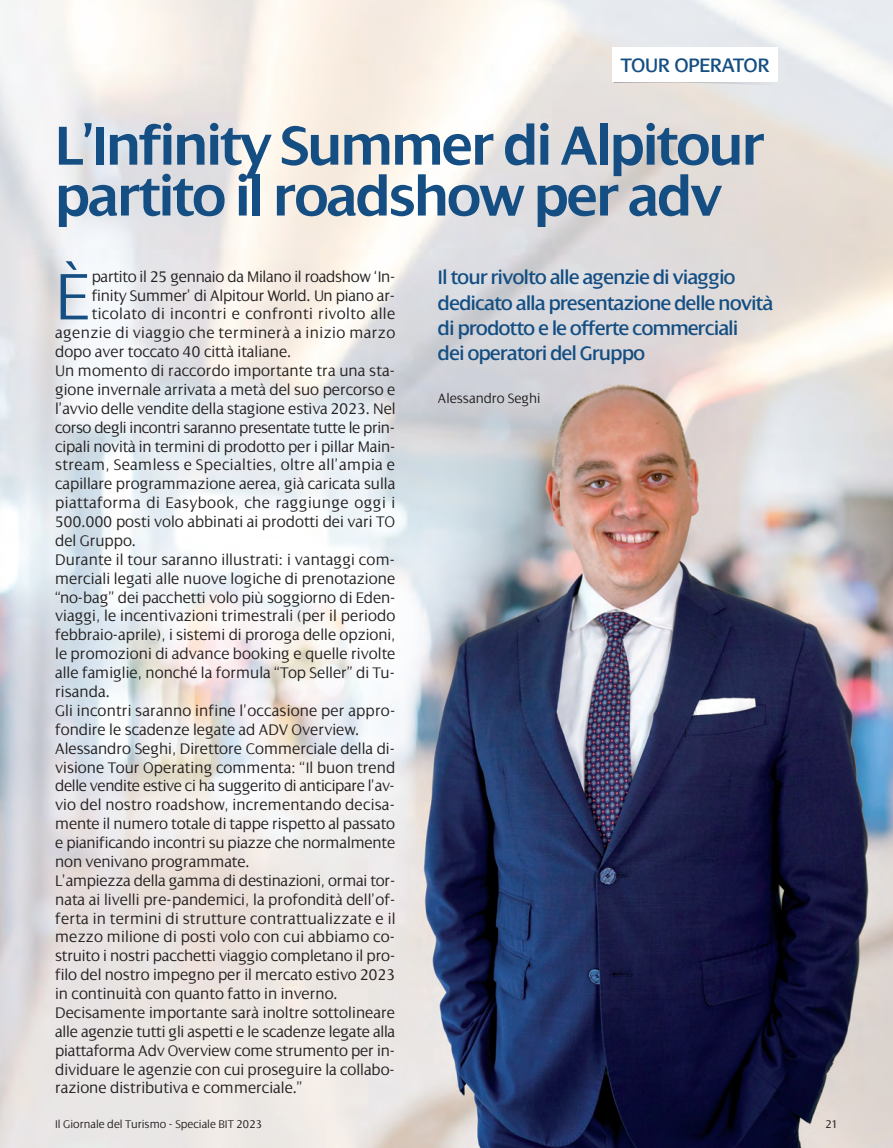
<style>
.page{position:relative;width:893px;height:1148px;background:#fff}
.page>*{position:absolute;margin:0;border:0;box-sizing:border-box;transform-origin:0 0}
.t1{font:300 70.65px "Dialog";color:#144e82}
.t2{font:600 59.1px/50.8px "Dialog";letter-spacing:-.025em;color:#144e82}
.t3{font:21px/25.2px "Dialog";letter-spacing:-.025em;color:#144e82}
.t4{font:21px "Dialog";color:#144e82}
.t5{font:300 16.5px "Dialog";color:#231f20}
.t6{font:300 16.5px "Dialog";letter-spacing:.025em;color:#231f20}
.t7{font:300 16.5px "Dialog";letter-spacing:-.02em;color:#231f20}
.t8{font:300 16.5px "Dialog";letter-spacing:-.025em;color:#231f20}
.t9{font:300 14.4px "Dialog";color:#231f20}
.t10{font:300 12px "Dialog";color:#231f20}
</style>
<div class="page">
<img style="left:0;top:0;width:893px;height:1148px">
<img style="left:614px;top:82px;width:163px;height:4px">
<div style="left:612px;top:47px;width:166px;height:35px;background:#fff"></div>
<p class="t4" style="left:621px;top:52px;width:150px">TOUR OPERATOR</p>
<p class="t2" style="left:55px;top:119px;width:711px">L’Infinity Summer di Alpitour partito il roadshow per adv</p>
<p class="t1" style="left:55px;top:254px;width:36px">È</p>
<p class="t5" style="left:92px;top:266px;width:305px">partito il 25 gennaio da Milano il roadshow ‘In-</p>
<p class="t5" style="left:92px;top:285px;width:305px">finity Summer’ di Alpitour World. Un piano ar-</p>
<p class="t6" style="left:92px;top:304px;width:305px">ticolato di incontri e confronti rivolto alle</p>
<p class="t6" style="left:55px;top:323px;width:342px">agenzie di viaggio che terminerà a inizio marzo</p>
<p class="t5" style="left:55px;top:342px;width:238px">dopo aver toccato 40 città italiane.</p>
<p class="t5" style="left:55px;top:361px;width:341px">Un momento di raccordo importante tra una sta-</p>
<p class="t5" style="left:55px;top:379px;width:342px">gione invernale arrivata a metà del suo percorso e</p>
<p class="t5" style="left:55px;top:398px;width:342px">l’avvio delle vendite della stagione estiva 2023. Nel</p>
<p class="t8" style="left:55px;top:417px;width:341px">corso degli incontri saranno presentate tutte le prin-</p>
<p class="t5" style="left:55px;top:436px;width:342px">cipali novità in termini di prodotto per i pillar Main-</p>
<p class="t6" style="left:55px;top:455px;width:341px">stream, Seamless e Specialties, oltre all’ampia e</p>
<p class="t5" style="left:55px;top:474px;width:342px">capillare programmazione aerea, già caricata sulla</p>
<p class="t6" style="left:55px;top:493px;width:342px">piattaforma di Easybook, che raggiunge oggi i</p>
<p class="t5" style="left:55px;top:512px;width:341px">500.000 posti volo abbinati ai prodotti dei vari TO</p>
<p class="t5" style="left:55px;top:531px;width:83px">del Gruppo.</p>
<p class="t5" style="left:55px;top:549px;width:342px">Durante il tour saranno illustrati: i vantaggi com-</p>
<p class="t5" style="left:55px;top:568px;width:342px">merciali legati alle nuove logiche di prenotazione</p>
<p class="t5" style="left:55px;top:587px;width:342px">“no-bag” dei pacchetti volo più soggiorno di Eden-</p>
<p class="t5" style="left:55px;top:606px;width:342px">viaggi, le incentivazioni trimestrali (per il periodo</p>
<p class="t5" style="left:55px;top:625px;width:342px">febbraio-aprile), i sistemi di proroga delle opzioni,</p>
<p class="t5" style="left:55px;top:644px;width:342px">le promozioni di advance booking e quelle rivolte</p>
<p class="t5" style="left:55px;top:663px;width:341px">alle famiglie, nonché la formula “Top Seller” di Tu-</p>
<p class="t5" style="left:55px;top:682px;width:56px">risanda.</p>
<p class="t5" style="left:55px;top:700px;width:342px">Gli incontri saranno infine l’occasione per appro-</p>
<p class="t5" style="left:55px;top:719px;width:306px">fondire le scadenze legate ad ADV Overview.</p>
<p class="t5" style="left:55px;top:738px;width:341px">Alessandro Seghi, Direttore Commerciale della di-</p>
<p class="t5" style="left:55px;top:757px;width:342px">visione Tour Operating commenta: “Il buon trend</p>
<p class="t7" style="left:55px;top:776px;width:341px">delle vendite estive ci ha suggerito di anticipare l’av-</p>
<p class="t5" style="left:55px;top:795px;width:341px">vio del nostro roadshow, incrementando decisa-</p>
<p class="t5" style="left:55px;top:814px;width:341px">mente il numero totale di tappe rispetto al passato</p>
<p class="t5" style="left:55px;top:833px;width:341px">e pianificando incontri su piazze che normalmente</p>
<p class="t5" style="left:55px;top:851px;width:196px">non venivano programmate.</p>
<p class="t5" style="left:55px;top:870px;width:342px">L’ampiezza della gamma di destinazioni, ormai tor-</p>
<p class="t5" style="left:55px;top:889px;width:342px">nata ai livelli pre-pandemici, la profondità dell’of-</p>
<p class="t5" style="left:55px;top:908px;width:342px">ferta in termini di strutture contrattualizzate e il</p>
<p class="t5" style="left:55px;top:927px;width:342px">mezzo milione di posti volo con cui abbiamo co-</p>
<p class="t5" style="left:55px;top:946px;width:342px">struito i nostri pacchetti viaggio completano il pro-</p>
<p class="t5" style="left:55px;top:965px;width:342px">filo del nostro impegno per il mercato estivo 2023</p>
<p class="t5" style="left:55px;top:984px;width:284px">in continuità con quanto fatto in inverno.</p>
<p class="t5" style="left:55px;top:1002px;width:341px">Decisamente importante sarà inoltre sottolineare</p>
<p class="t5" style="left:55px;top:1021px;width:341px">alle agenzie tutti gli aspetti e le scadenze legate alla</p>
<p class="t5" style="left:55px;top:1040px;width:341px">piattaforma Adv Overview come strumento per in-</p>
<p class="t5" style="left:55px;top:1059px;width:341px">dividuare le agenzie con cui proseguire la collabo-</p>
<p class="t5" style="left:55px;top:1078px;width:249px">razione distributiva e commerciale.”</p>
<p class="t3" style="left:438px;top:264px;width:337px">Il tour rivolto alle agenzie di viaggio dedicato alla presentazione delle novità di prodotto e le offerte commerciali<br>dei operatori del Gruppo</p>
<p class="t9" style="left:438px;top:390px;width:104px">Alessandro Seghi</p>
<p class="t10" style="left:55px;top:1117px;width:208px">Il Giornale del Turismo - Speciale BIT 2023</p>
<p class="t10" style="left:825px;top:1117px;width:14px">21</p>
</div>
